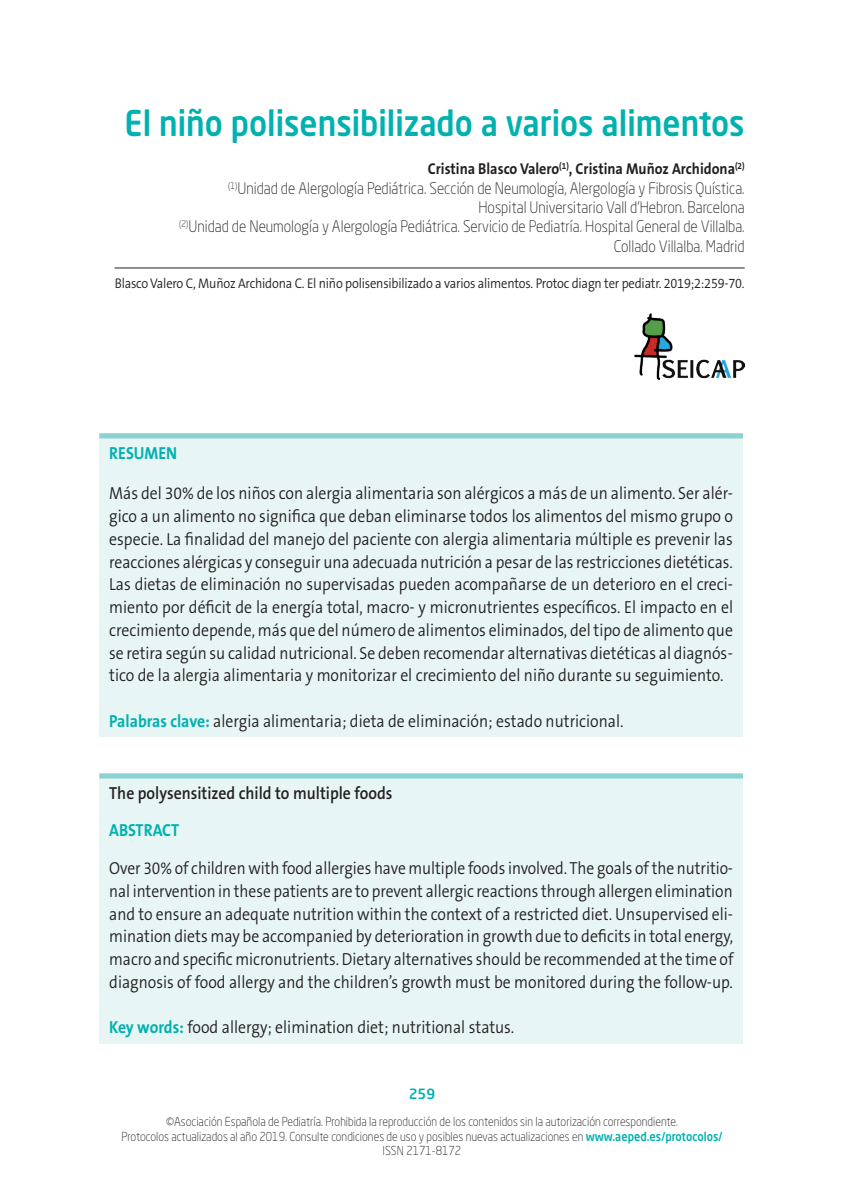
<style>
.page{position:relative;width:844px;height:1191px;background:#fff}
.page>*{position:absolute;margin:0;border:0;box-sizing:border-box;transform-origin:0 0}
._01_TITULO_CAPITULO{font:500 35px "Neo Sans Std";color:#00b1b0;scale:.9 1}
._06_TEXTO_COMUN{font:300 17.5px/22.8px "The Sans B Plus W4";color:#231f20;text-align:justify;scale:.9 1}
._06_TEXTO_COMUN-2{font:300 17.5px/22.8px "The Sans B Plus W4";color:#231f20;text-align:justify;scale:.89 1}
._05_TITULO_1{font:600 17.5px "The Sans B Plus W6";color:#231f20;scale:.9 1}
._05_TITULO_1-2{font:700 17.5px "The Sans B Plus W7";color:#00b1b0;scale:.9 1}
._03_FILIACIONES{font:300 15.75px/19.2px "Neo Sans Std";color:#231f20;text-align:right;scale:.9 1}
._02_AUTOR{font:700 15.75px "The Sans B Plus W7";color:#231f20;scale:.9 1}
._04_CITADO{font:300 14px "The Sans B Plus W4";letter-spacing:-.015em;color:#231f20;scale:.9 1}
.t1{font:500 14px "Neo Sans Std";color:#00b1b0}
.t2{font:300 12.25px "Neo Sans Std";color:#231f20;scale:.9 1}
.s1{font-family:"The Sans B Plus W7";font-weight:700;color:#00b1b0}
.s2{font-weight:500;color:#00b1b0}
</style>
<div class="page">
<hr style="left:114px;top:267px;width:630px;height:1px;background:#231f20">
<div style="left:99px;top:436px;width:643px;height:301px;background:#e7f5f4"></div>
<div style="left:99px;top:433px;width:643px;height:5px;background:#8bd2d3"></div>
<img style="left:634px;top:313px;width:110px;height:67px">
<div style="left:99px;top:776px;width:643px;height:267px;background:#e7f5f4"></div>
<div style="left:99px;top:773px;width:643px;height:5px;background:#8bd2d3"></div>
<p class="_01_TITULO_CAPITULO" style="left:124px;top:101px;width:690px">El niño polisensibilizado a varios alimentos</p>
<p class="_02_AUTOR" style="left:428px;top:159px;width:353px">Cristina Blasco Valero<sup>(1)</sup>, Cristina Muñoz Archidona<sup>(2)</sup></p>
<p class="_03_FILIACIONES" style="left:228px;top:178px;width:575px"><sup>(1)</sup>Unidad de Alergología Pediátrica. Sección de Neumología, Alergología y Fibrosis Quística.<br>Hospital Universitario Vall d’Hebron. Barcelona</p>
<p class="_03_FILIACIONES" style="left:179px;top:217px;width:629px"><sup>(2)</sup>Unidad de Neumología y Alergología Pediátrica. Servicio de Pediatría. Hospital General de Villalba.<br>Collado Villalba. Madrid</p>
<p class="_04_CITADO" style="left:115px;top:274px;width:701px">Blasco Valero C, Muñoz Archidona C. El niño polisensibilizado a varios alimentos. Protoc diagn ter pediatr. 2019;2:259-70.</p>
<p class="_05_TITULO_1-2" style="left:109px;top:441px;width:77px">RESUMEN</p>
<p class="_06_TEXTO_COMUN" style="left:109px;top:482px;width:694px">Más del 30% de los niños con alergia alimentaria son alérgicos a más de un alimento. Ser alér&shy;gico a un alimento no significa que deban eliminarse todos los alimentos del mismo grupo o especie. La finalidad del manejo del paciente con alergia alimentaria múltiple es prevenir las reacciones alérgicas y conseguir una adecuada nutrición a pesar de las restricciones dietéticas.<br>Las dietas de eliminación no supervisadas pueden acompañarse de un deterioro en el creci&shy;miento por déficit de la energía total, macro- y micronutrientes específicos. El impacto en el crecimiento depende, más que del número de alimentos eliminados, del tipo de alimento que se retira según su calidad nutricional. Se deben recomendar alternativas dietéticas al diagnós&shy;tico de la alergia alimentaria y monitorizar el crecimiento del niño durante su seguimiento.</p>
<p class="_06_TEXTO_COMUN" style="left:109px;top:709px;width:573px"><span class="s1">Palabras clave:</span> alergia alimentaria; dieta de eliminación; estado nutricional.</p>
<p class="_05_TITULO_1" style="left:109px;top:781px;width:316px">The polysensitized child to multiple foods</p>
<p class="_05_TITULO_1-2" style="left:109px;top:819px;width:79px">ABSTRACT</p>
<p class="_06_TEXTO_COMUN-2" style="left:109px;top:857px;width:702px">Over 30% of children with food allergies have multiple foods involved. The goals of the nutritio&shy;nal intervention in these patients are to prevent allergic reactions through allergen elimination and to ensure an adequate nutrition within the context of a restricted diet. Unsupervised eli&shy;mination diets may be accompanied by deterioration in growth due to deficits in total energy, macro and specific micronutrients. Dietary alternatives should be recommended at the time of diagnosis of food allergy and the children’s growth must be monitored during the follow-up.</p>
<p class="_06_TEXTO_COMUN" style="left:109px;top:1016px;width:451px"><span class="s1">Key words:</span> food allergy; elimination diet; nutritional status.</p>
<p class="t1" style="left:408px;top:1085px;width:28px">259</p>
<p class="t2" style="left:166px;top:1114px;width:570px">©Asociación Española de Pediatría. Prohibida la reproducción de los contenidos sin la autorización correspondiente.</p>
<p class="t2" style="left:121px;top:1128px;width:669px">Protocolos actualizados al año 2019. Consulte condiciones de uso y posibles nuevas actualizaciones en <span class="s2">www.aeped.es/protocolos/</span></p>
<p class="t2" style="left:382px;top:1143px;width:89px">ISSN 2171-8172</p>
</div>
